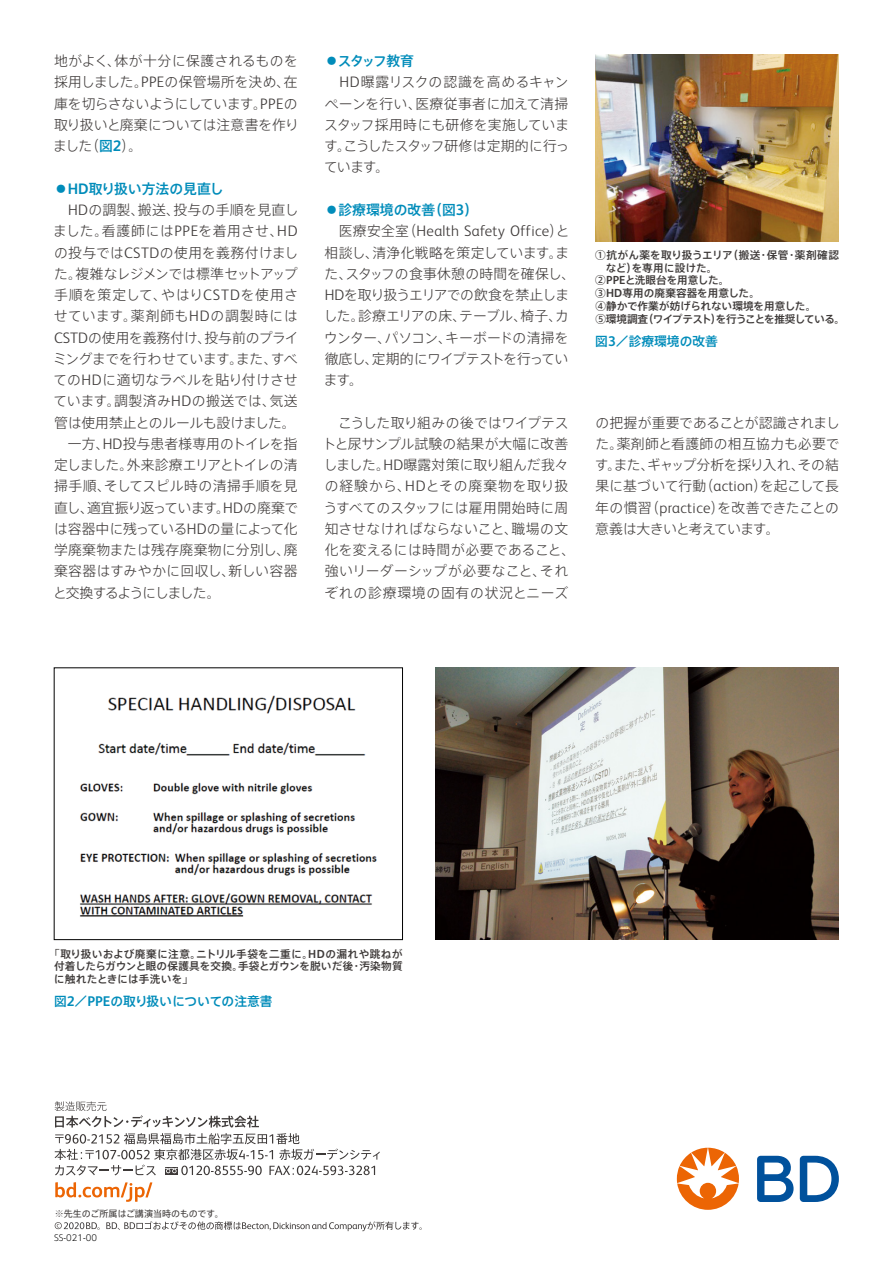
<style>
.page{position:relative;width:893px;height:1263px;background:#fff}
.page>*{position:absolute;margin:0;border:0;box-sizing:border-box;transform-origin:0 0}
.t1{font:300 15.15px "FS Albert Pro";letter-spacing:.02em;color:#3e3a39}
.t2{font:300 13.8px/21.3px "Axis Pro N";color:#3e3a39;text-align:justify}
.t3{font:300 13.8px/21.3px "Axis Pro N";letter-spacing:-.02em;color:#3e3a39}
.t4{font:300 13.8px "Axis Pro N";letter-spacing:.035em;color:#3e3a39}
.t5{font:300 13.8px "Axis Pro N";letter-spacing:-.055em;color:#3e3a39}
.t6{font:300 13.8px "Axis Pro N";letter-spacing:-.025em;color:#3e3a39}
.t7{font:300 13.8px "Axis Pro N";letter-spacing:.02em;color:#3e3a39}
.t8{font:500 13.8px "Axis Pro N";color:#008cba}
.t9{font:300 13.8px "Axis Pro N";letter-spacing:-.06em;color:#3e3a39}
.t10{font:300 13.8px "Axis Pro N";letter-spacing:.05em;color:#3e3a39}
.t11{font:300 13.8px "Axis Pro N";letter-spacing:.055em;color:#3e3a39}
.t12{font:300 13.8px "Axis Pro N";letter-spacing:.025em;color:#3e3a39}
.t13{font:300 13.8px "Axis Pro N";letter-spacing:.03em;color:#3e3a39}
.t14{font:300 13.8px "Axis Pro N";letter-spacing:-.09em;color:#3e3a39}
.t15{font:500 12.75px "Axis Pro N";color:#008cba}
.t16{font:500 10.65px/12.8px "Axis Pro N";letter-spacing:-.005em;color:#3e3a39;text-align:justify}
.t17{font:500 10.65px "Axis Pro N";letter-spacing:-.065em;color:#3e3a39}
.t18{font:500 10.65px "Axis Pro N";letter-spacing:.03em;color:#3e3a39}
.t19{font:9px "Axis Pro N";letter-spacing:-.005em;color:#3e3a39}
.t20{font:300 8.55px "UD Shin Go Pro";color:#000}
.s1{font-family:"FS Albert Pro";font-size:15.15px}
.s2{font-weight:500;color:#008cba}
.s3{font-family:"FS Albert Pro";font-weight:700;font-size:15.15px;color:#008cba}
.s4{font-family:"FS Albert Pro";font-weight:700;font-size:15.15px}
.s5{font-family:"Axis Pro N";font-size:13.8px}
.s6{font-family:"FS Albert Pro";font-weight:700;font-size:11.7px}
.s7{font-family:"FS Albert Pro";font-weight:700;font-size:14.1px}
</style>
<div class="page">
<svg style="left:55px;top:1182px;width:97px;height:20px"></svg>
<svg style="left:55px;top:1101px;width:325px;height:74px"></svg>
<svg style="left:106px;top:1221px;width:316px;height:10px"></svg>
<svg style="left:55px;top:1222px;width:45px;height:8px"></svg>
<svg style="left:757px;top:1156px;width:82px;height:46px"></svg>
<svg style="left:677px;top:1148px;width:62px;height:62px"></svg>
<img style="left:80px;top:695px;width:297px;height:222px">
<div style="left:54px;top:668px;width:349px;height:272px;border:1px solid #000"></div>
<img style="left:595px;top:54px;width:244px;height:187px">
<img style="left:435px;top:668px;width:404px;height:272px">
<p class="t2" style="left:53px;top:50px;width:247px">地がよく、体が十分に保護されるものを採用しました。<span class="s1">PPE</span>の保管場所を決め、在庫を切らさないようにしています。<span class="s1">PPE</span>の取り扱いと廃棄については注意書を作りました（<span class="s2">図</span><span class="s3">2</span>）。</p>
<p class="t8" style="left:54px;top:182px;width:171px">●<span class="s4">HD</span>取り扱い方法の見直し</p>
<p class="t7" style="left:68px;top:203px;width:232px"><span class="s1">HD</span>の調製、搬送、投与の手順を見直し</p>
<p class="t4" style="left:53px;top:224px;width:246px">ました。看護師には<span class="s1">PPE</span>を着用させ、<span class="s1">HD</span></p>
<p class="t2" style="left:54px;top:242px;width:246px">の投与では<span class="s1">CSTD</span>の使用を義務付けまし</p>
<p class="t5" style="left:54px;top:267px;width:245px">た。複雑なレジメンでは標準セットアップ</p>
<p class="t10" style="left:54px;top:288px;width:246px">手順を策定して、やはり<span class="s1">CSTD</span>を使用さ</p>
<p class="t11" style="left:54px;top:309px;width:245px">せています。薬剤師も<span class="s1">HD</span>の調製時には</p>
<p class="t2" style="left:54px;top:327px;width:246px"><span class="s1">CSTD</span>の使用を義務付け、投与前のプライ</p>
<p class="t6" style="left:53px;top:352px;width:246px">ミングまでを行わせています。また、すべ</p>
<p class="t2" style="left:53px;top:369px;width:246px">ての<span class="s1">HD</span>に適切なラベルを貼り付けさせ</p>
<p class="t4" style="left:53px;top:394px;width:246px">ています。調製済み<span class="s1">HD</span>の搬送では、気送</p>
<p class="t2" style="left:54px;top:412px;width:243px">管は使用禁止とのルールも設けました。</p>
<p class="t2" style="left:54px;top:433px;width:245px">　一方、<span class="s1">HD</span>投与患者様専用のトイレを指</p>
<p class="t5" style="left:54px;top:458px;width:245px">定しました。外来診療エリアとトイレの清</p>
<p class="t4" style="left:54px;top:479px;width:245px">掃手順、そしてスピル時の清掃手順を見</p>
<p class="t9" style="left:54px;top:500px;width:246px">直し、適宜振り返っています。<span class="s1">HD</span>の廃棄で</p>
<p class="t6" style="left:54px;top:522px;width:245px">は容器中に残っている<span class="s1">HD</span>の量によって化</p>
<p class="t12" style="left:54px;top:543px;width:245px">学廃棄物または残存廃棄物に分別し、廃</p>
<p class="t13" style="left:54px;top:564px;width:245px">棄容器はすみやかに回収し、新しい容器</p>
<p class="t14" style="left:53px;top:586px;width:169px">と交換するようにしました。</p>
<p class="t8" style="left:325px;top:54px;width:91px">●スタッフ教育</p>
<p class="t2" style="left:339px;top:72px;width:231px"><span class="s1">HD</span>曝露リスクの認識を高めるキャン</p>
<p class="t7" style="left:325px;top:97px;width:245px">ペーンを行い、医療従事者に加えて清掃</p>
<p class="t2" style="left:324px;top:114px;width:247px">スタッフ採用時にも研修を実施していま</p>
<p class="t2" style="left:324px;top:135px;width:247px">す。こうしたスタッフ研修は定期的に行っ</p>
<p class="t2" style="left:324px;top:157px;width:67px">ています。</p>
<p class="t8" style="left:325px;top:203px;width:155px">●診療環境の改善（図<span class="s4">3</span>）</p>
<p class="t1" style="left:325px;top:221px;width:246px"><span class="s5">　医療安全室（</span>Health Safety Office<span class="s5">）と</span></p>
<p class="t3" style="left:324px;top:242px;width:253px">相談し、清浄化戦略を策定しています。また、スタッフの食事休憩の時間を確保し、<br><span class="s1">HD</span>を取り扱うエリアでの飲食を禁止しました。診療エリアの床、テーブル、椅子、カウンター、パソコン、キーボードの清掃を徹底し、定期的にワイプテストを行っています。</p>
<p class="t2" style="left:323px;top:412px;width:254px;text-align:left">　こうした取り組みの後ではワイプテストと尿サンプル試験の結果が大幅に改善しました。<span class="s1">HD</span>曝露対策に取り組んだ我々の経験から、<span class="s1">HD</span>とその廃棄物を取り扱うすべてのスタッフには雇用開始時に周知させなければならないこと、職場の文化を変えるには時間が必要であること、強いリーダーシップが必要なこと、それぞれの診療環境の固有の状況とニーズ</p>
<p class="t2" style="left:595px;top:412px;width:247px">の把握が重要であることが認識されました。薬剤師と看護師の相互協力も必要です。また、ギャップ分析を採り入れ、その結果に基づいて行動（<span class="s1">action</span>）を起こして長年の慣習（<span class="s1">practice</span>）を改善できたことの意義は大きいと考えています。</p>
<p class="t18" style="left:595px;top:250px;width:245px">①抗がん薬を取り扱うエリア（搬送・保管・薬剤確認</p>
<p class="t16" style="left:606px;top:261px;width:113px">など）を専用に設けた。</p>
<p class="t16" style="left:595px;top:274px;width:136px">②<span class="s6">PPE</span>と洗眼台を用意した。</p>
<p class="t16" style="left:595px;top:287px;width:166px">③<span class="s6">HD</span>専用の廃棄容器を用意した。</p>
<p class="t16" style="left:595px;top:300px;width:222px">④静かで作業が妨げられない環境を用意した。</p>
<p class="t17" style="left:595px;top:313px;width:251px">⑤環境調査（ワイプテスト）を行うことを推奨している。</p>
<p class="t15" style="left:595px;top:335px;width:124px">図<span class="s7">3</span>／診療環境の改善</p>
<p class="t16" style="left:54px;top:947px;width:350px;text-indent:-5px">「取り扱いおよび廃棄に注意。ニトリル手袋を二重に。<span class="s6">HD</span>の漏れや跳ねが付着したらガウンと眼の保護具を交換。手袋とガウンを脱いだ後・汚染物質に触れたときには手洗いを」</p>
<p class="t15" style="left:54px;top:995px;width:220px">図<span class="s7">2</span>／<span class="s7">PPE</span>の取り扱いについての注意書</p>
<p class="t19" style="left:55px;top:1209px;width:171px">※先生のご所属はご講演当時のものです。</p>
<p class="t20" style="left:54px;top:1230px;width:45px">SS-021-00</p>
</div>
